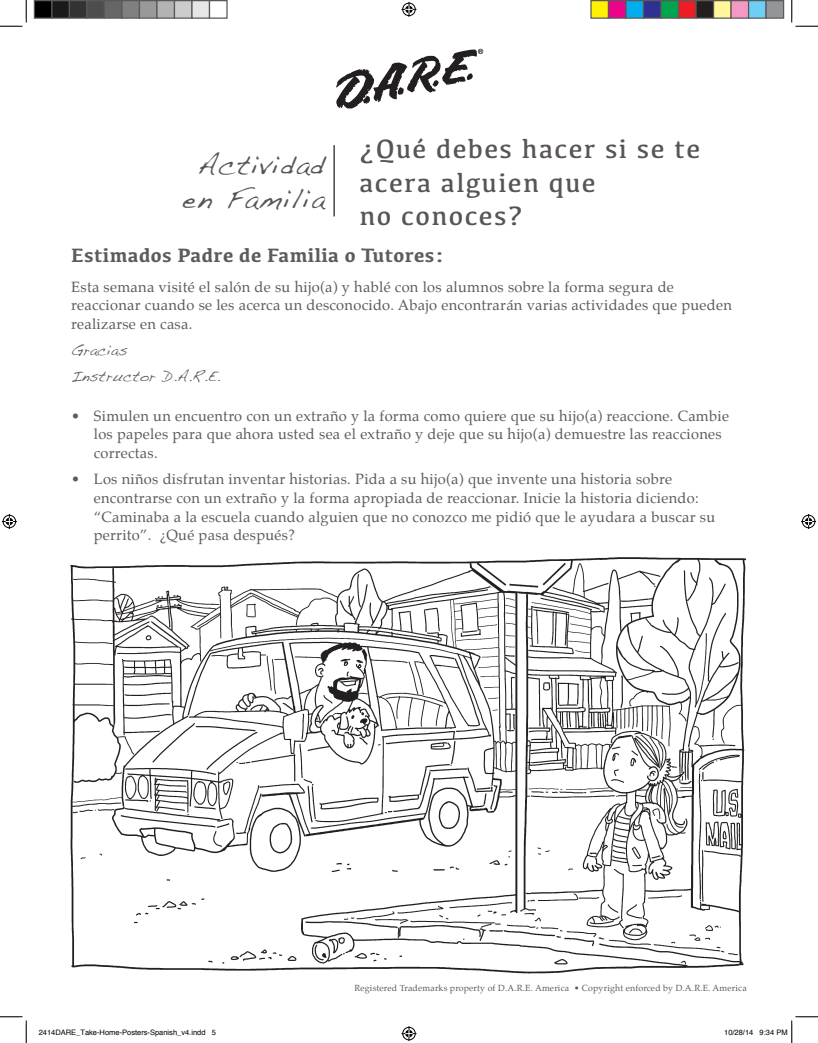
<style>
.page{position:relative;width:818px;height:1043px;background:#fff}
.page>*{position:absolute;margin:0;border:0;box-sizing:border-box;transform-origin:0 0}
.Header_1{font:27.5px/33.8px "Kefa";letter-spacing:.05em;color:#585554}
.Header_1-2{font:27.5px/33.8px "Handwriting Dakota";letter-spacing:.05em;color:#585554;text-align:center}
.SubHead{font:700 20px "Kefa";letter-spacing:.02em;color:#5e5b5b}
.BODY{font:14.62px/18.8px "Palatino";letter-spacing:.02em;color:#5e5b5b}
.BODY-2{font:14.62px "Handwriting Dakota";letter-spacing:.02em;color:#5e5b5b}
.t1{font:8.75px "Palatino";letter-spacing:.02em;color:#5e5b5b}
.t2{font:7.5px "Helvetica";color:#000}
</style>
<div class="page">
<img style="left:70px;top:557px;width:677px;height:417px">
<svg style="left:336px;top:49px;width:147px;height:60px"></svg>
<hr style="left:333px;top:145px;width:2px;height:71px;background:#231f20">
<svg style="left:0;top:0;width:27px;height:27px"></svg>
<svg style="left:0;top:1016px;width:27px;height:26px"></svg>
<svg style="left:791px;top:0;width:27px;height:27px"></svg>
<svg style="left:401px;top:2px;width:15px;height:15px"></svg>
<svg style="left:401px;top:1026px;width:15px;height:15px"></svg>
<svg style="left:2px;top:514px;width:15px;height:15px"></svg>
<svg style="left:801px;top:514px;width:15px;height:15px"></svg>
<div style="left:34px;top:1px;width:18px;height:17px;background:#000"></div>
<div style="left:34px;top:0;width:18px;height:19px;border:1px solid #595959"></div>
<div style="left:52px;top:1px;width:17px;height:17px;background:#1a1a1a"></div>
<div style="left:51px;top:0;width:19px;height:19px;border:1px solid #595959"></div>
<div style="left:69px;top:1px;width:18px;height:17px;background:#333"></div>
<div style="left:69px;top:0;width:19px;height:19px;border:1px solid #595959"></div>
<div style="left:87px;top:1px;width:17px;height:17px;background:#4d4d4d"></div>
<div style="left:86px;top:0;width:19px;height:19px;border:1px solid #595959"></div>
<div style="left:104px;top:1px;width:18px;height:17px;background:#666"></div>
<div style="left:104px;top:0;width:18px;height:19px;border:1px solid #595959"></div>
<div style="left:122px;top:1px;width:17px;height:17px;background:#808080"></div>
<div style="left:121px;top:0;width:19px;height:19px;border:1px solid #595959"></div>
<div style="left:139px;top:1px;width:18px;height:17px;background:#999"></div>
<div style="left:139px;top:0;width:19px;height:19px;border:1px solid #595959"></div>
<div style="left:157px;top:1px;width:17px;height:17px;background:#b3b3b3"></div>
<div style="left:156px;top:0;width:19px;height:19px;border:1px solid #595959"></div>
<div style="left:174px;top:1px;width:18px;height:17px;background:#ccc"></div>
<div style="left:174px;top:0;width:18px;height:19px;border:1px solid #595959"></div>
<div style="left:192px;top:1px;width:17px;height:17px;background:#e6e6e6"></div>
<div style="left:191px;top:0;width:19px;height:19px;border:1px solid #595959"></div>
<div style="left:209px;top:0;width:19px;height:19px;border:1px solid #595959"></div>
<div style="left:591px;top:1px;width:17px;height:17px;background:#fff101"></div>
<div style="left:590px;top:0;width:19px;height:19px;border:1px solid #595959"></div>
<div style="left:608px;top:1px;width:18px;height:17px;background:#ed028c"></div>
<div style="left:608px;top:0;width:18px;height:19px;border:1px solid #595959"></div>
<div style="left:626px;top:1px;width:17px;height:17px;background:#00aeef"></div>
<div style="left:625px;top:0;width:19px;height:19px;border:1px solid #595959"></div>
<div style="left:643px;top:1px;width:18px;height:17px;background:#2e3092"></div>
<div style="left:642px;top:0;width:19px;height:19px;border:1px solid #595959"></div>
<div style="left:661px;top:1px;width:17px;height:17px;background:#00a54f"></div>
<div style="left:660px;top:0;width:19px;height:19px;border:1px solid #595959"></div>
<div style="left:678px;top:1px;width:18px;height:17px;background:#ee1d23"></div>
<div style="left:678px;top:0;width:18px;height:19px;border:1px solid #595959"></div>
<div style="left:696px;top:1px;width:17px;height:17px;background:#231f20"></div>
<div style="left:695px;top:0;width:19px;height:19px;border:1px solid #595959"></div>
<div style="left:713px;top:1px;width:18px;height:17px;background:#fff79a"></div>
<div style="left:712px;top:0;width:19px;height:19px;border:1px solid #595959"></div>
<div style="left:731px;top:1px;width:17px;height:17px;background:#f499c2"></div>
<div style="left:730px;top:0;width:19px;height:19px;border:1px solid #595959"></div>
<div style="left:748px;top:1px;width:18px;height:17px;background:#6bcff6"></div>
<div style="left:748px;top:0;width:18px;height:19px;border:1px solid #595959"></div>
<div style="left:766px;top:1px;width:17px;height:17px;background:#939598"></div>
<div style="left:765px;top:0;width:19px;height:19px;border:1px solid #595959"></div>
<svg style="left:791px;top:1016px;width:27px;height:26px"></svg>
<p class="Header_1" style="left:359px;top:131px;width:342px">¿Qué debes hacer si se te acera alguien que<br>no conoces?</p>
<p class="SubHead" style="left:71px;top:241px;width:374px">Estimados Padre de Familia o Tutores:</p>
<p class="BODY" style="left:71px;top:277px;width:662px">Esta semana visité el salón de su hijo(a) y hablé con los alumnos sobre la forma segura de reaccionar cuando se les acerca un desconocido. Abajo encontrarán varias actividades que pueden realizarse en casa.</p>
<p class="BODY-2" style="left:71px;top:341px;width:58px">Gracias</p>
<p class="BODY-2" style="left:71px;top:367px;width:150px">Instructor D.A.R.E.</p>
<p class="BODY" style="left:94px;top:406px;width:636px;text-indent:-22px">• Simulen un encuentro con un extraño y la forma como quiere que su hijo(a) reaccione. Cambie los papeles para que ahora usted sea el extraño y deje que su hijo(a) demuestre las reacciones correctas.</p>
<p class="BODY" style="left:94px;top:469px;width:622px;text-indent:-22px">• Los niños disfrutan inventar historias. Pida a su hijo(a) que invente una historia sobre encontrarse con un extraño y la forma apropiada de reaccionar. Inicie la historia diciendo: “Caminaba a la escuela cuando alguien que no conozco me pidió que le ayudara a buscar su perrito”. ¿Qué pasa después?</p>
<p class="Header_1-2" style="left:182px;top:148px;width:143px">Actividad en Familia</p>
<p class="t1" style="left:354px;top:980px;width:393px">Registered Trademarks property of D.A.R.E. America • Copyright enforced by D.A.R.E. America</p>
<p class="t2" style="left:39px;top:1027px;width:179px">2414DARE_Take-Home-Posters-Spanish_v4.indd 5</p>
<p class="t2" style="left:724px;top:1027px;width:65px">10/28/14 9:34 PM</p>
</div>
